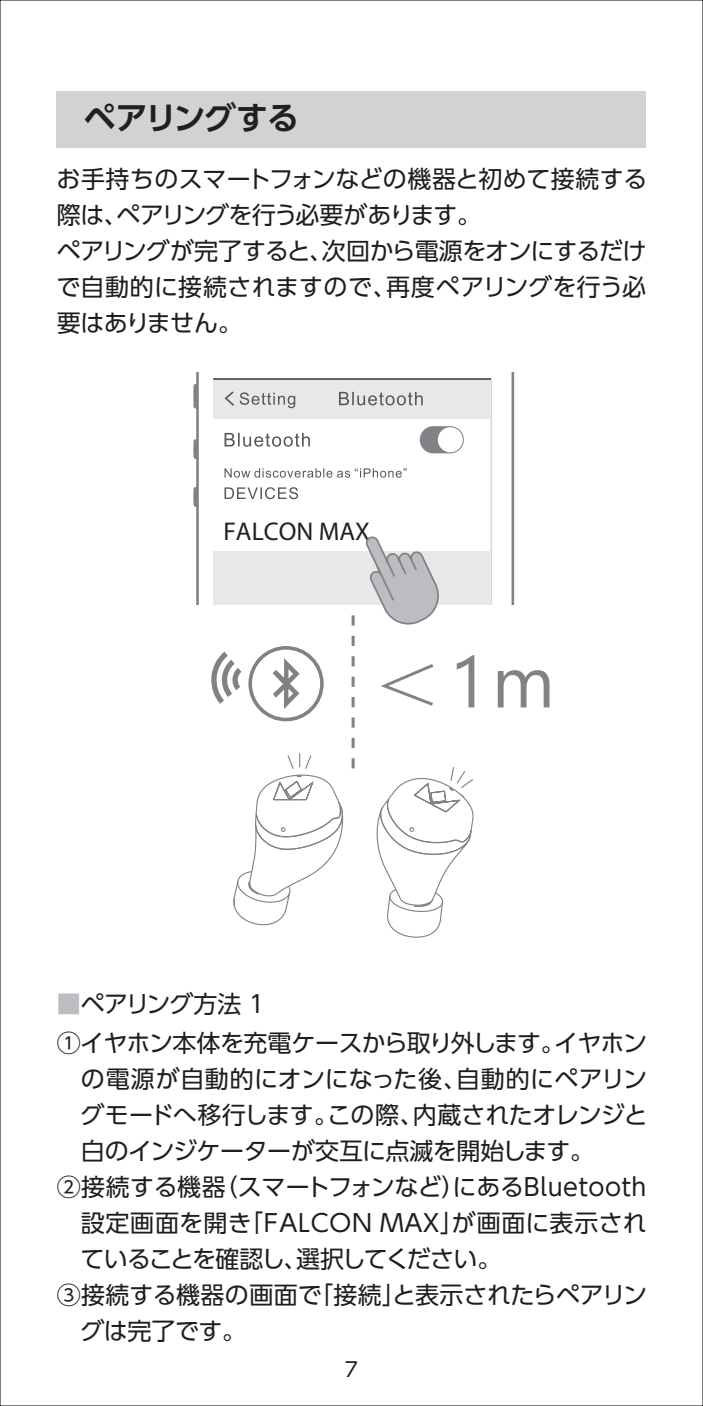
<style>
.page{position:relative;width:703px;height:1406px;background:#fff}
.page>*{position:absolute;margin:0;border:0;box-sizing:border-box;transform-origin:0 0}
.t1{font:700 32px "UD Shin Go Pro De";letter-spacing:-.03em;color:#231f20}
.t2{font:25.6px "Myriad Pro";color:#231f20}
.t3{font:24px/36px "UD Shin Go Pro";letter-spacing:-.015em;color:#1e1e1f}
.t4{font:24px "UD Shin Go Pro";letter-spacing:.01em;color:#1e1e1f}
.t5{font:24px "UD Shin Go Pro";letter-spacing:-.035em;color:#1e1e1f}
.t6{font:24px "UD Shin Go Pro";letter-spacing:.035em;color:#1e1e1f}
.t7{font:24px "UD Shin Go Pro";letter-spacing:-.08em;color:#1e1e1f}
.t8{font:24px "UD Shin Go Pro";letter-spacing:-.035em;color:#231f20}
.t9{font:20px "UD Shin Go Pro";color:#231f20}
.s1{color:#bcbdc0}
</style>
<div class="page">
<svg style="left:196px;top:373px;width:318px;height:231px"></svg>
<div style="left:214px;top:380px;width:277px;height:224px;background:#e6e9e8"></div>
<svg style="left:240px;top:392px;width:55px;height:16px"></svg>
<svg style="left:339px;top:392px;width:84px;height:13px"></svg>
<div style="left:214px;top:463px;width:276px;height:43px;background:#fff"></div>
<div style="left:214px;top:419px;width:276px;height:43px;background:#fff"></div>
<svg style="left:225px;top:433px;width:85px;height:14px"></svg>
<div style="left:420px;top:426px;width:44px;height:27px;background:#808285;border-radius:14px"></div>
<div style="left:438px;top:427px;width:25px;height:25px;background:#fff;border-radius:50%"></div>
<svg style="left:225px;top:468px;width:182px;height:10px"></svg>
<svg style="left:225px;top:487px;width:73px;height:12px"></svg>
<div style="left:214px;top:507px;width:276px;height:43px;background:#fff"></div>
<svg style="left:193px;top:384px;width:4px;height:25px"></svg>
<svg style="left:193px;top:439px;width:4px;height:20px"></svg>
<svg style="left:193px;top:487px;width:4px;height:20px"></svg>
<svg style="left:225px;top:391px;width:9px;height:15px"></svg>
<div style="left:248px;top:646px;width:76px;height:75px;border:4px solid #808285;border-radius:50%"></div>
<svg style="left:211px;top:652px;width:30px;height:52px"></svg>
<svg style="left:273px;top:658px;width:27px;height:51px"></svg>
<svg style="left:381px;top:664px;width:52px;height:42px"></svg>
<svg style="left:457px;top:655px;width:17px;height:52px"></svg>
<svg style="left:498px;top:670px;width:51px;height:37px"></svg>
<svg style="left:364px;top:536px;width:80px;height:89px"></svg>
<svg style="left:352px;top:615px;width:3px;height:154px"></svg>
<svg style="left:233px;top:753px;width:111px;height:173px"></svg>
<svg style="left:376px;top:767px;width:98px;height:171px"></svg>
<div style="left:57px;top:91px;width:589px;height:56px;background:#d1d2d4"></div>
<h1 class="t1" style="left:84px;top:92px;width:217px">ペアリングする</h1>
<p class="t3" style="left:56px;top:161px;width:593px">お手持ちのスマートフォンなどの機器と初めて接続する際は、ペアリングを行う必要があります。<br>ペアリングが完了すると、次回から電源をオンにするだけで自動的に接続されますので、再度ペアリングを行う必要はありません。</p>
<p class="t2" style="left:223px;top:515px;width:148px">FALCON MAX</p>
<p class="t8" style="left:57px;top:985px;width:214px"><span class="s1">■</span>ペアリング方法 １</p>
<p class="t5" style="left:57px;top:1023px;width:592px">①イヤホン本体を充電ケースから取り外します。イヤホン</p>
<p class="t4" style="left:81px;top:1059px;width:568px">の電源が自動的にオンになった後、自動的にペアリン</p>
<p class="t3" style="left:80px;top:1096px;width:569px">グモードへ移行します。この際、内蔵されたオレンジと</p>
<p class="t3" style="left:81px;top:1132px;width:515px">白のインジケーターが交互に点滅を開始します。</p>
<p class="t4" style="left:57px;top:1167px;width:591px">②接続する機器（スマートフォンなど）にあるBluetooth</p>
<p class="t6" style="left:81px;top:1203px;width:568px">設定画面を開き「FALCON MAX」が画面に表示され</p>
<p class="t7" style="left:80px;top:1239px;width:423px">ていることを確認し、選択してください。</p>
<p class="t3" style="left:57px;top:1276px;width:592px">③接続する機器の画面で「接続」と表示されたらペアリン</p>
<p class="t3" style="left:80px;top:1312px;width:167px">グは完了です。</p>
<p class="t9" style="left:342px;top:1354px;width:21px">７</p>
</div>
